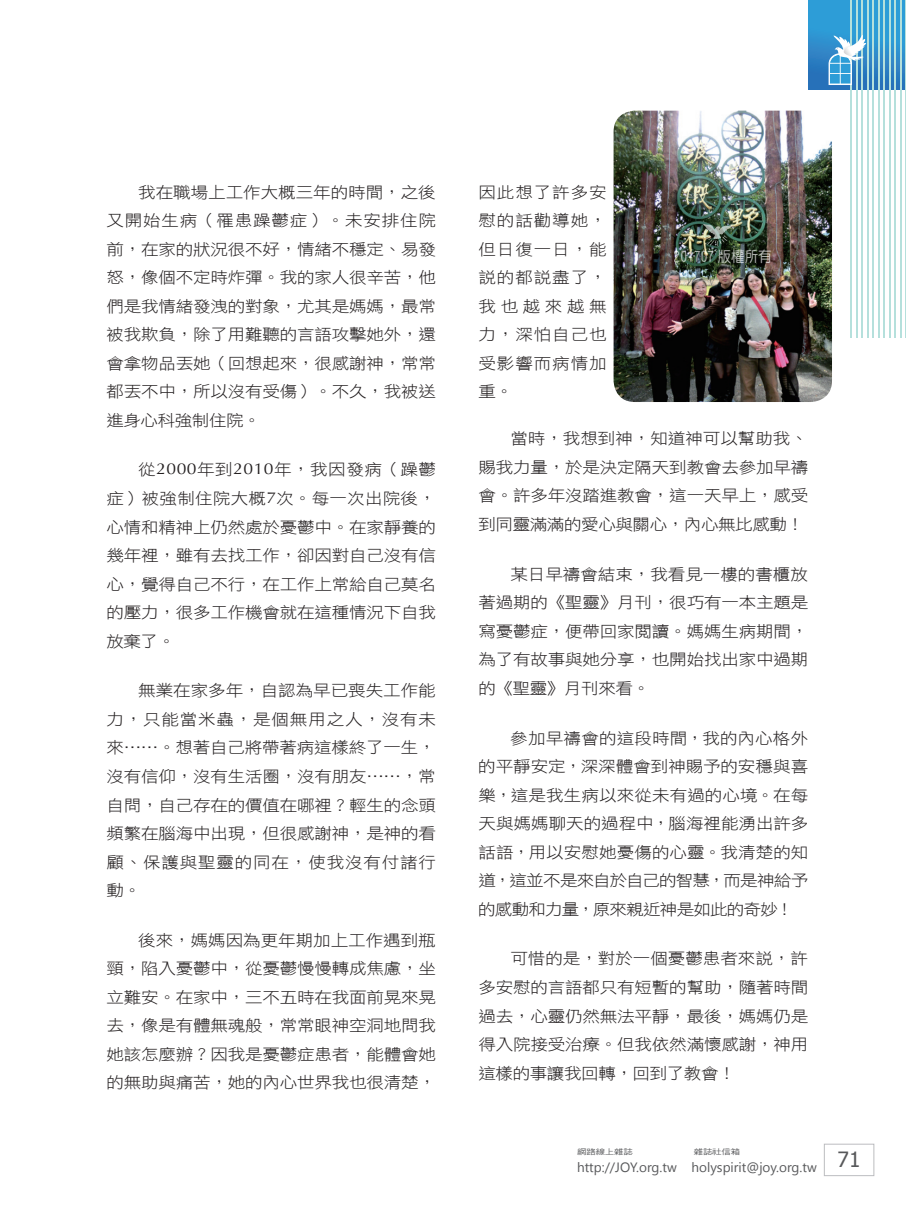
<style>
.page{position:relative;width:906px;height:1217px;background:#fff}
.page>*{position:absolute;margin:0;border:0;box-sizing:border-box;transform-origin:0 0}
.t1{font:15.75px/28.5px "DF Hei W3 WIN BF";letter-spacing:-.01em;color:#231f20;text-align:justify;scale:1.11 1}
.t2{font:15px "DF Yuan W5 WIN BF";color:#fff;scale:.9 1}
.t3{font:13.5px "Segoe UI";color:#57585a}
.t4{font:7.5px "DF Hei W5 WIN BF";letter-spacing:-.015em;color:#57585a;scale:1.25 1}
.s1{font-family:"Optima"}
</style>
<div class="page">
<div style="left:824px;top:1143px;width:50px;height:32px;border:1px solid #bcbdc0"></div>
<svg style="left:808px;top:0;width:97px;height:89px;background:#3595ce"></svg>
<hr style="left:850px;top:0;width:2px;height:337px;background:#b5e0dc">
<hr style="left:856px;top:0;width:1px;height:337px;background:#b5e0dc">
<hr style="left:861px;top:0;width:2px;height:337px;background:#b5e0dc">
<hr style="left:867px;top:0;width:1px;height:337px;background:#b5e0dc">
<hr style="left:872px;top:0;width:2px;height:337px;background:#b5e0dc">
<hr style="left:878px;top:0;width:1px;height:337px;background:#b5e0dc">
<hr style="left:883px;top:0;width:2px;height:337px;background:#b5e0dc">
<hr style="left:889px;top:0;width:1px;height:337px;background:#b5e0dc">
<hr style="left:894px;top:0;width:2px;height:337px;background:#b5e0dc">
<hr style="left:900px;top:0;width:1px;height:337px;background:#b5e0dc">
<hr style="left:905px;top:0;width:1px;height:337px;background:#b5e0dc">
<svg style="left:828px;top:35px;width:38px;height:50px"></svg>
<img style="left:613px;top:111px;width:219px;height:291px">
<svg style="left:703px;top:224px;width:29px;height:22px"></svg>
<p class="t1" style="left:106px;top:177px;width:298px;text-indent:32px">我在職場上工作大概三年的時間，之後又開始生病（罹患躁鬱症）。未安排住院前，在家的狀況很不好，情緒不穩定、易發怒，像個不定時炸彈。我的家人很辛苦，他們是我情緒發洩的對象，尤其是媽媽，最常被我欺負，除了用難聽的言語攻擊她外，還會拿物品丟她（回想起來，很感謝神，常常都丟不中，所以沒有受傷）。不久，我被送進身心科強制住院。</p>
<p class="t1" style="left:106px;top:455px;width:298px;text-indent:32px">從<span class="s1">2000</span>年到<span class="s1">2010</span>年，我因發病（躁鬱症）被強制住院大概<span class="s1">7</span>次。每一次出院後，心情和精神上仍然處於憂鬱中。在家靜養的幾年裡，雖有去找工作，卻因對自己沒有信心，覺得自己不行，在工作上常給自己莫名的壓力，很多工作機會就在這種情況下自我放棄了。</p>
<p class="t1" style="left:106px;top:676px;width:298px;text-indent:32px">無業在家多年，自認為早已喪失工作能力，只能當米蟲，是個無用之人，沒有未來……。想著自己將帶著病這樣終了一生，沒有信仰，沒有生活圈，沒有朋友……，常自問，自己存在的價值在哪裡？輕生的念頭頻繁在腦海中出現，但很感謝神，是神的看顧、保護與聖靈的同在，使我沒有付諸行動。</p>
<p class="t1" style="left:106px;top:925px;width:298px;text-indent:32px">後來，媽媽因為更年期加上工作遇到瓶頸，陷入憂鬱中，從憂鬱慢慢轉成焦慮，坐立難安。在家中，三不五時在我面前晃來晃去，像是有體無魂般，常常眼神空洞地問我她該怎麼辦？因我是憂鬱症患者，能體會她的無助與痛苦，她的內心世界我也很清楚，</p>
<p class="t1" style="left:478px;top:177px;width:117px">因此想了許多安慰的話勸導她，但日復一日，能說的都說盡了，我也越來越無力，深怕自己也受影響而病情加重。</p>
<p class="t2" style="left:674px;top:249px;width:110px">201707 版權所有</p>
<p class="t1" style="left:478px;top:424px;width:298px;text-indent:32px">當時，我想到神，知道神可以幫助我、賜我力量，於是決定隔天到教會去參加早禱會。許多年沒踏進教會，這一天早上，感受到同靈滿滿的愛心與關心，內心無比感動！</p>
<p class="t1" style="left:478px;top:559px;width:298px;text-indent:32px">某日早禱會結束，我看見一樓的書櫃放著過期的《聖靈》月刊，很巧有一本主題是寫憂鬱症，便帶回家閱讀。媽媽生病期間，為了有故事與她分享，也開始找出家中過期的《聖靈》月刊來看。</p>
<p class="t1" style="left:478px;top:723px;width:299px;text-indent:32px">參加早禱會的這段時間，我的內心格外的平靜安定，深深體會到神賜予的安穩與喜樂，這是我生病以來從未有過的心境。在每天與媽媽聊天的過程中，腦海裡能湧出許多話語，用以安慰她憂傷的心靈。我清楚的知道，這並不是來自於自己的智慧，而是神給予的感動和力量，原來親近神是如此的奇妙！</p>
<p class="t1" style="left:478px;top:944px;width:298px;text-indent:32px">可惜的是，對於一個憂鬱患者來說，許多安慰的言語都只有短暫的幫助，隨著時間過去，心靈仍然無法平靜，最後，媽媽仍是得入院接受治療。但我依然滿懷感謝，神用這樣的事讓我回轉，回到了教會！</p>
<p class="t4" style="left:577px;top:1147px;width:46px">網路線上雜誌</p>
<p class="t4" style="left:694px;top:1147px;width:39px">雜誌社信箱</p>
<p class="t3" style="left:577px;top:1157px;width:285px">http://JOY.org.tw holyspirit@joy.org.tw <sup>71</sup></p>
</div>
